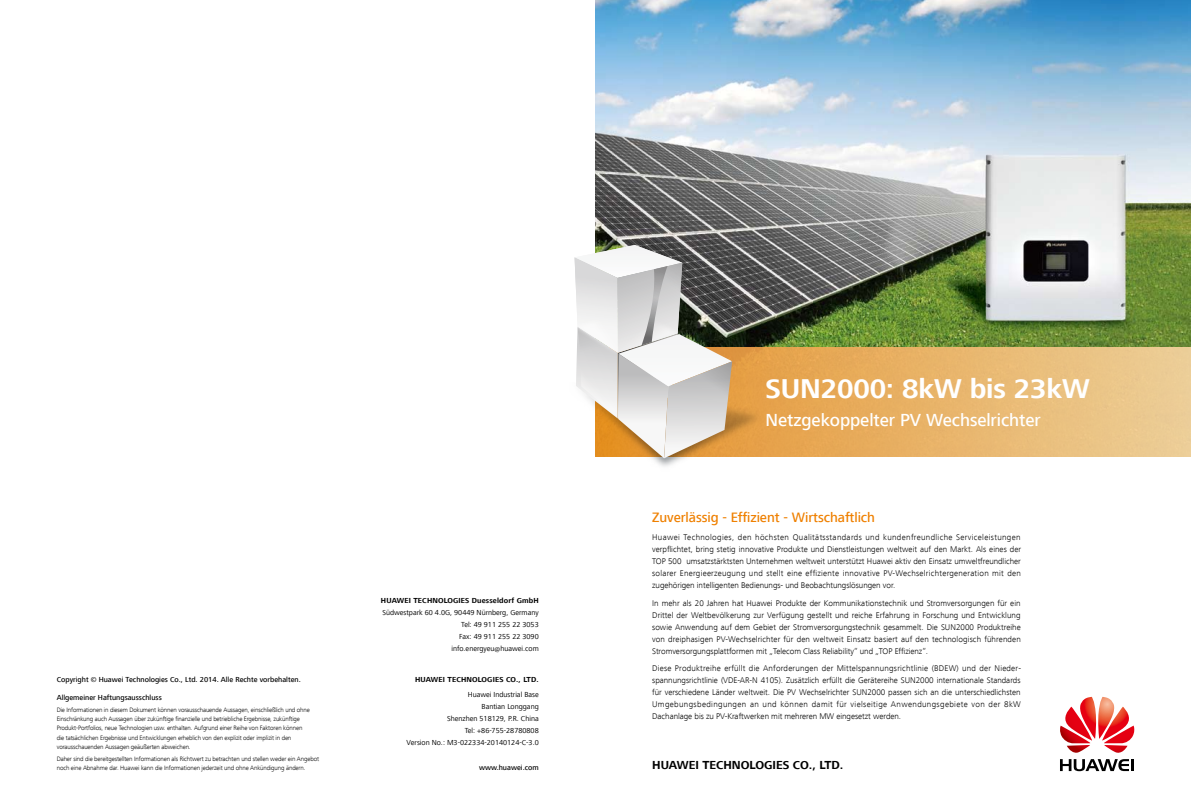
<style>
.page{position:relative;width:1191px;height:808px;background:#fff}
.page>*{position:absolute;margin:0;border:0;box-sizing:border-box;transform-origin:0 0}
.t1{font:700 28px "Frutiger Next LT";letter-spacing:-.005em;color:#fff}
.t2{font:500 18px "Frutiger Next LT";letter-spacing:-.005em;color:#fff}
.t3{font:500 14px "Frutiger Next LT";letter-spacing:-.005em;color:#ef8000}
.t4{font:700 12px "Frutiger Next LT";color:#000}
.t5{font:300 8.5px/12px "Frutiger Next LT";letter-spacing:-.005em;color:#000;text-align:justify}
.t6{font:7.5px/12px "Frutiger Next LT";color:#000;text-align:right}
.t7{font:500 7.5px "Frutiger Next LT";color:#000}
.t8{font:700 7.5px "Frutiger Next LT";letter-spacing:.02em;color:#000}
.t9{font:300 6.5px/9.3px "Frutiger Next LT";letter-spacing:-.02em;color:#000}
</style>
<div class="page">
<img style="left:595px;top:0;width:596px;height:347px">
<svg style="left:797px;top:347px;width:394px;height:109px;background:#e9b973"></svg>
<img style="left:652px;top:277px;width:145px;height:190px">
<img style="left:713px;top:232px;width:60px;height:215px">
<img style="left:595px;top:232px;width:118px;height:13px">
<svg style="left:574px;top:245px;width:158px;height:213px"></svg>
<svg style="left:1060px;top:697px;width:74px;height:74px"></svg>
<p class="t7" style="left:57px;top:676px;width:246px">Copyright © Huawei Technologies Co., Ltd. 2014. Alle Rechte vorbehalten.</p>
<p class="t7" style="left:57px;top:694px;width:107px">Allgemeiner Haftungsausschluss</p>
<p class="t9" style="left:57px;top:705px;width:255px">Die Informationen in diesem Dokument können vorausschauende Aussagen, einschließlich und ohne Einschränkung auch Aussagen über zukünftige finanzielle und betriebliche Ergebnisse, zukünftige Produkt-Portfolios, neue Technologien usw. enthalten. Aufgrund einer Reihe von Faktoren können die tatsächlichen Ergebnisse und Entwicklungen erheblich von den explizit oder implizit in den vorausschauenden Aussagen geäußerten abweichen.</p>
<p class="t9" style="left:57px;top:754px;width:264px">Daher sind die bereitgestellten Informationen als Richtwert zu betrachten und stellen weder ein Angebot noch eine Abnahme dar. Huawei kann die Informationen jederzeit und ohne Ankündigung ändern.</p>
<p class="t8" style="left:381px;top:596px;width:159px">HUAWEI TECHNOLOGIES Duesseldorf GmbH</p>
<p class="t6" style="left:382px;top:606px;width:158px">Südwestpark 60 4.0G, 90449 Nürnberg, Germany<br>Tel: 49 911 255 22 3053<br>Fax: 49 911 255 22 3090 info.energyeu@huawei.com</p>
<p class="t8" style="left:415px;top:676px;width:125px">HUAWEI TECHNOLOGIES CO., LTD.</p>
<p class="t6" style="left:406px;top:689px;width:134px">Huawei Industrial Base<br>Bantian Longgang<br>Shenzhen 518129, P.R. China<br>Tel: +86-755-28780808<br>Version No.: M3-022334-20140124-C-3.0</p>
<p class="t7" style="left:479px;top:763px;width:61px">www.huawei.com</p>
<h1 class="t1" style="left:765px;top:373px;width:326px">SUN2000: 8kW bis 23kW</h1>
<h2 class="t2" style="left:765px;top:410px;width:277px">Netzgekoppelter PV Wechselrichter</h2>
<h3 class="t3" style="left:652px;top:509px;width:224px">Zuverlässig - Effizient - Wirtschaftlich</h3>
<p class="t5" style="left:652px;top:531px;width:370px">Huawei Technologies, den höchsten Qualitätsstandards und kundenfreundliche Serviceleistungen verpflichtet, bring stetig innovative Produkte und Dienstleistungen weltweit auf den Markt. Als eines der TOP 500 umsatzstärktsten Unternehmen weltweit unterstützt Huawei aktiv den Einsatz umweltfreundlicher solarer Energieerzeugung und stellt eine effiziente innovative PV-Wechselrichtergeneration mit den zugehörigen intelligenten Bedienungs- und Beobachtungslösungen vor.</p>
<p class="t5" style="left:652px;top:597px;width:370px">In mehr als 20 Jahren hat Huawei Produkte der Kommunikationstechnik und Stromversorgungen für ein Drittel der Weltbevölkerung zur Verfügung gestellt und reiche Erfahrung in Forschung und Entwicklung sowie Anwendung auf dem Gebiet der Stromversorgungstechnik gesammelt. Die SUN2000 Produktreihe von dreiphasigen PV-Wechselrichter für den weltweit Einsatz basiert auf den technologisch führenden Stromversorgungsplattformen mit „Telecom Class Reliability“ und „TOP Effizienz“.</p>
<p class="t5" style="left:652px;top:662px;width:370px">Diese Produktreihe erfüllt die Anforderungen der Mittelspannungsrichtlinie (BDEW) und der Nieder&shy;spannungsrichtlinie (VDE-AR-N 4105). Zusätzlich erfüllt die Gerätereihe SUN2000 internationale Standards für verschiedene Länder weltweit. Die PV Wechselrichter SUN2000 passen sich an die unterschiedlichsten Umgebungsbedingungen an und können damit für vielseitige Anwendungsgebiete von der 8kW Dachanlage bis zu PV-Kraftwerken mit mehreren MW eingesetzt werden.</p>
<h3 class="t4" style="left:652px;top:759px;width:193px">HUAWEI TECHNOLOGIES CO., LTD.</h3>
</div>
